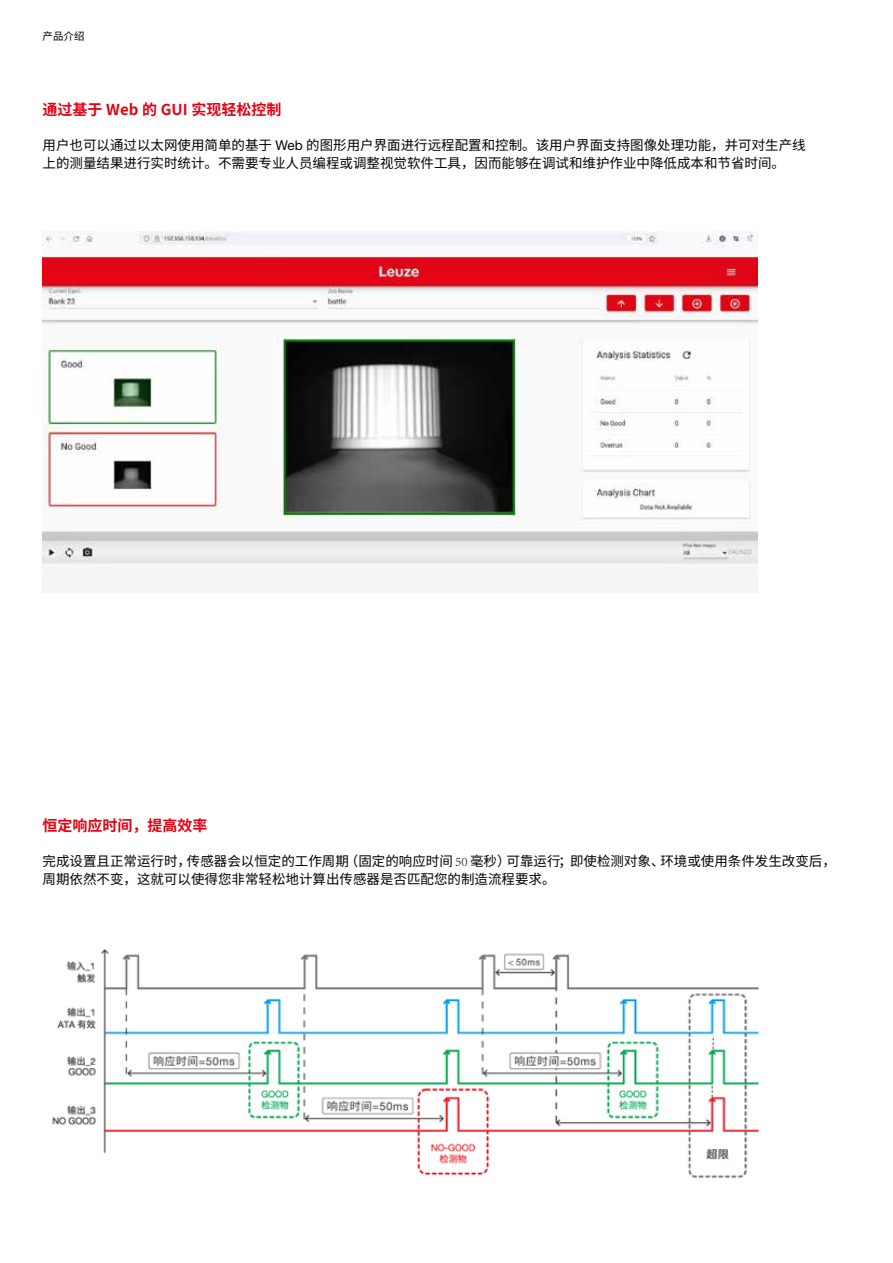
<style>
.page{position:relative;width:893px;height:1263px;background:#fff}
.page>*{position:absolute;margin:0;border:0;box-sizing:border-box;transform-origin:0 0}
.t1{font:700 15px "Source Han Sans CN";color:#e60012}
.t2{font:13.5px/18px "Source Han Sans CN";color:#000}
.t3{font:10.5px "Source Han Sans CN";color:#000}
.s1{font-family:"Helvetica Neue LTW1 G"}
.s2{font-family:"Adobe Song Std";font-weight:300}
</style>
<div class="page">
<img style="left:43px;top:232px;width:715px;height:336px">
<img style="left:52px;top:949px;width:708px;height:230px">
<p class="t3" style="left:43px;top:30px;width:43px">产品介绍</p>
<p class="t1" style="left:43px;top:101px;width:241px">通过基于 Web 的 GUI 实现轻松控制</p>
<p class="t2" style="left:43px;top:136px;width:765px">用户也可以通过以太网使用简单的基于 <span class="s1">Web</span> 的图形用户界面进行远程配置和控制。该用户界面支持图像处理功能，并可对生产线上的测量结果进行实时统计。不需要专业人员编程或调整视觉软件工具，因而能够在调试和维护作业中降低成本和节省时间。</p>
<p class="t1" style="left:43px;top:817px;width:167px">恒定响应时间，提高效率</p>
<p class="t2" style="left:43px;top:852px;width:795px">完成设置且正常运行时，传感器会以恒定的工作周期（固定的响应时间 <span class="s2">50</span> 毫秒）可靠运行；即使检测对象、环境或使用条件发生改变后，周期依然不变，这就可以使得您非常轻松地计算出传感器是否匹配您的制造流程要求。</p>
</div>
